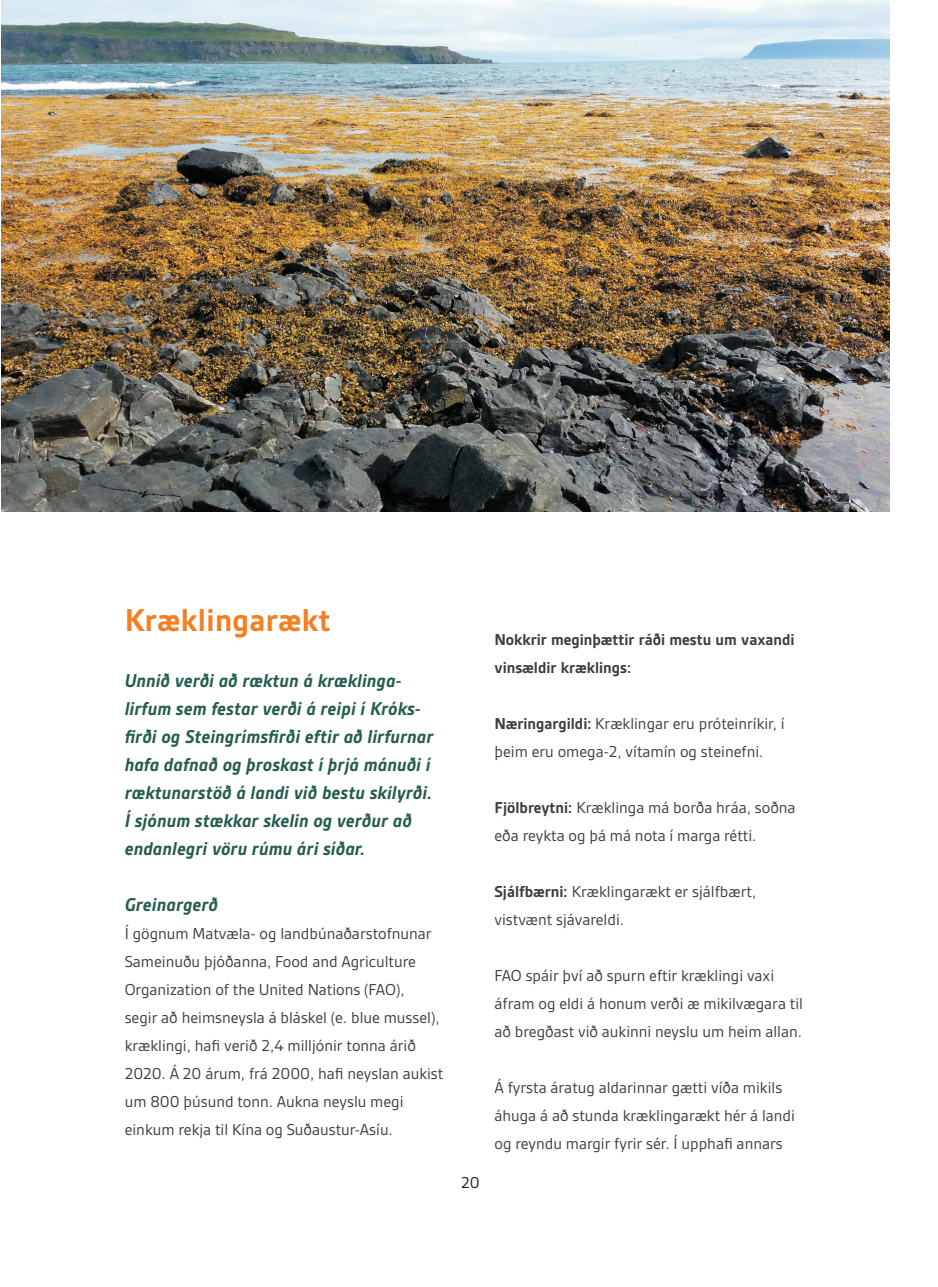
<style>
.page{position:relative;width:938px;height:1287px;background:#fff}
.page>*{position:absolute;margin:0;border:0;box-sizing:border-box;transform-origin:0 0}
.t1{font:700 34px "Gesta";letter-spacing:.01em;color:#f47f22}
.t2{font:italic 700 20px/28px "Gesta";color:#265d50}
.t3{font:17px/28px "Gesta";color:#3e3e3f}
.t4{font:700 17px/28px "Gesta";color:#3e3e3f}
.t5{font:17px "Gesta";color:#231f20}
.s1{font-weight:700}
</style>
<div class="page">
<img style="left:1px;top:0;width:889px;height:511px">
<h1 class="t1" style="left:125px;top:601px;width:208px">Kræklingarækt</h1>
<p class="t2" style="left:125px;top:666px;width:310px">Unnið verði að ræktun á kræklinga&shy;lirfum sem festar verði á reipi í Króks&shy;firði og Steingrímsfirði eftir að lirfurnar hafa dafnað og þroskast í þrjá mánuði í ræktunarstöð á landi við bestu skilyrði.<br>Í sjónum stækkar skelin og verður að endanlegri vöru rúmu ári síðar.</p>
<p class="t2" style="left:125px;top:890px;width:95px">Greinargerð</p>
<p class="t3" style="left:125px;top:919px;width:320px">Í gögnum Matvæla- og landbúnaðarstofnunar Sameinuðu þjóðanna, Food and Agriculture Organization of the United Nations (FAO),<br>segir að heimsneysla á bláskel (e. blue mussel), kræklingi, hafi verið 2,4 milljónir tonna árið 2020. Á 20 árum, frá 2000, hafi neyslan aukist um 800 þúsund tonn. Aukna neyslu megi einkum rekja til Kína og Suðaustur-Asíu.</p>
<p class="t4" style="left:494px;top:625px;width:302px">Nokkrir meginþættir ráði mestu um vaxandi vinsældir kræklings:</p>
<p class="t3" style="left:494px;top:709px;width:292px"><span class="s1">Næringargildi:</span> Kræklingar eru próteinríkir, í þeim eru omega-2, vítamín og steinefni.</p>
<p class="t3" style="left:494px;top:793px;width:303px"><span class="s1">Fjölbreytni:</span> Kræklinga má borða hráa, soðna eða reykta og þá má nota í marga rétti.</p>
<p class="t3" style="left:494px;top:877px;width:263px"><span class="s1">Sjálfbærni:</span> Kræklingarækt er sjálfbært, vistvænt sjávareldi.</p>
<p class="t5" style="left:461px;top:1173px;width:20px">20</p>
<p class="t3" style="left:494px;top:961px;width:310px">FAO spáir því að spurn eftir kræklingi vaxi áfram og eldi á honum verði æ mikilvægara til að bregðast við aukinni neyslu um heim allan.</p>
<p class="t3" style="left:494px;top:1073px;width:302px">Á fyrsta áratug aldarinnar gætti víða mikils áhuga á að stunda kræklingarækt hér á landi og reyndu margir fyrir sér. Í upphafi annars</p>
</div>
